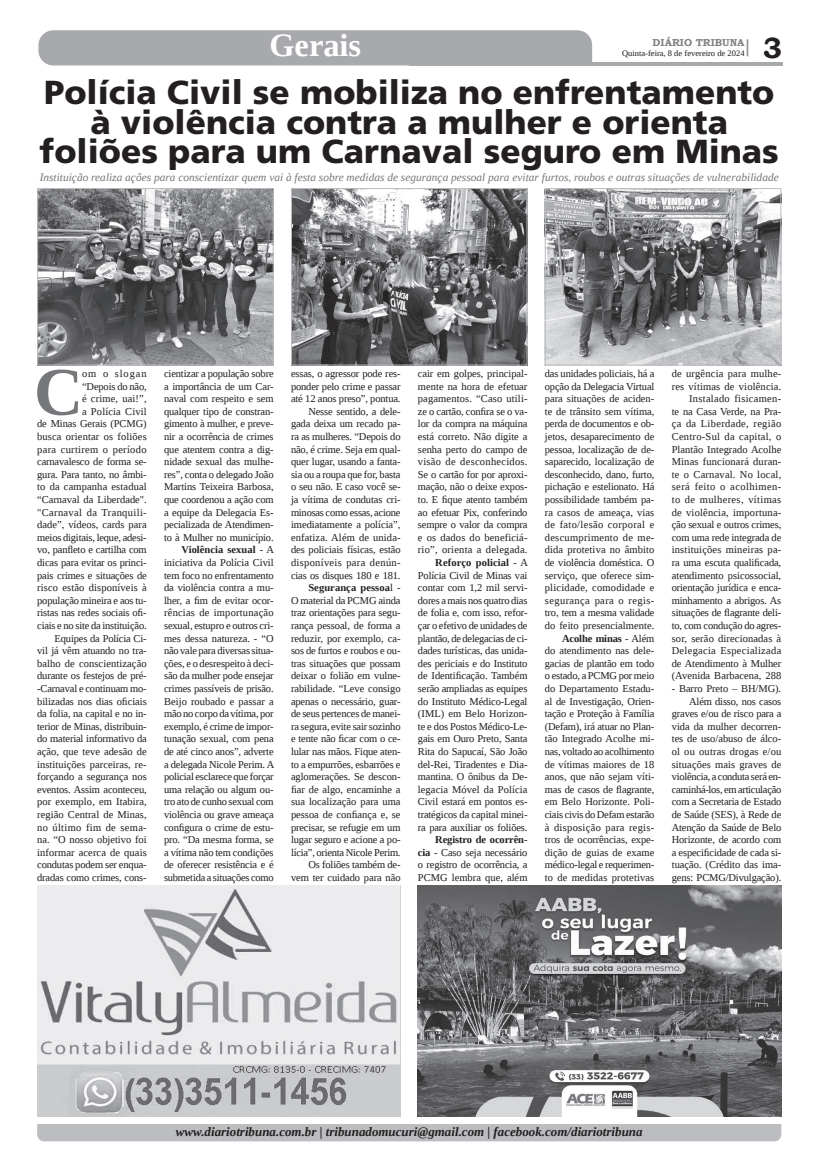
<style>
.page{position:relative;width:821px;height:1166px;background:#fff}
.page>*{position:absolute;margin:0;border:0;box-sizing:border-box;transform-origin:0 0}
.t1{font:700 68.25px "Liberation Serif";color:#76787b}
.t2{font:900 33.25px/29.8px "Frutiger LT Std";color:#231f20;text-align:center}
.t3{font:700 32.38px "Liberation Serif";color:#fff}
.t4{font:700 29.31px "Bookman Old Style";color:#231f20}
.t5{font:italic 700 12.95px "Liberation Serif";color:#231f20}
.t6{font:italic 11.38px "Liberation Serif";color:#76787b}
.t7{font:10.5px/12.6px "Liberation Serif";letter-spacing:-.015em;color:#231f20;text-align:right}
.t8{font:10.5px/12.6px "Liberation Serif";letter-spacing:.01em;color:#231f20;text-align:right}
.t9{font:700 10.06px "Bookman Old Style";color:#808285}
.t10{font:8.4px "Liberation Serif";color:#231f20}
.s1{font-weight:700}
</style>
<div class="page">
<hr style="left:409px;top:62px;width:374px;height:3px;background:#a8a9ad">
<div style="left:38px;top:30px;width:554px;height:35px;background:#a8a9ad"></div>
<svg style="left:747px;top:39px;width:1px;height:17px"></svg>
<div style="left:37px;top:1124px;width:744px;height:17px;background:#bcbdc0"></div>
<img style="left:547px;top:190px;width:232px;height:173px">
<div style="left:545px;top:188px;width:236px;height:177px;border:1px solid #bcbdc0"></div>
<img style="left:293px;top:190px;width:232px;height:173px">
<div style="left:291px;top:188px;width:236px;height:177px;border:1px solid #bcbdc0"></div>
<img style="left:39px;top:190px;width:233px;height:173px">
<div style="left:37px;top:188px;width:237px;height:177px;border:1px solid #bcbdc0"></div>
<img style="left:37px;top:885px;width:364px;height:231px">
<img style="left:418px;top:885px;width:363px;height:231px">
<h3 class="t3" style="left:269px;top:24px;width:93px">Gerais</h3>
<h2 class="t2" style="left:40px;top:77px;width:741px">Polícia Civil se mobiliza no enfrentamento à violência contra a mulher e orienta foliões para um Carnaval seguro em Minas</h2>
<p class="t9" style="left:653px;top:35px;width:93px">DIÁRIO TRIBUNA</p>
<h3 class="t4" style="left:763px;top:27px;width:21px">3</h3>
<p class="t10" style="left:622px;top:48px;width:124px">Quinta-feira, 8 de fevereiro de 2024</p>
<p class="t6" style="left:40px;top:170px;width:740px">Instituição realiza ações para conscientizar quem vai à festa sobre medidas de segurança pessoal para evitar furtos, roubos e outras situações de vulnerabilidade</p>
<h1 class="t1" style="left:34px;top:346px;width:51px">C</h1>
<p class="t7" style="left:37px;top:367px;width:111px">om o slogan<br>“Depois do não,<br>é crime, uai!”,<br>a Polícia Civil<br>de Minas Gerais (PCMG) busca orientar os foliões para curtirem o período carnavalesco de forma se&shy;gura. Para tanto, no âmbi&shy;to da campanha estadual “Carnaval da Liberdade". "Carnaval da Tranquili&shy;dade”, vídeos, cards para meios digitais, leque, adesi&shy;vo, panfleto e cartilha com dicas para evitar os princi&shy;pais crimes e situações de risco estão disponíveis à população mineira e aos tu&shy;ristas nas redes sociais ofi&shy;ciais e no site da instituição.<br>Equipes da Polícia Ci-<br>vil já vêm atuando no tra&shy;balho de conscientização durante os festejos de pré--Carnaval e continuam mo&shy;bilizadas nos dias oficiais da folia, na capital e no in&shy;terior de Minas, distribuin&shy;do material informativo da ação, que teve adesão de instituições parceiras, re&shy;forçando a segurança nos eventos. Assim aconteceu, por exemplo, em Itabira, região Central de Minas, no último fim de sema&shy;na. “O nosso objetivo foi informar acerca de quais condutas podem ser enqua&shy;dradas como crimes, cons-</p>
<p class="t7" style="left:164px;top:367px;width:112px">cientizar a população sobre a importância de um Car&shy;naval com respeito e sem qualquer tipo de constran&shy;gimento à mulher, e preve&shy;nir a ocorrência de crimes que atentem contra a dig&shy;nidade sexual das mulhe&shy;res”, conta o delegado João<br>Martins Teixeira Barbosa, que coordenou a ação com a equipe da Delegacia Es&shy;pecializada de Atendimen&shy;to à Mulher no município.<br><span class="s1">Violência sexual</span> - A iniciativa da Polícia Civil tem foco no enfrentamento da violência contra a mu&shy;lher, a fim de evitar ocor&shy;rências de importunação sexual, estupro e outros cri&shy;mes dessa natureza. - “O não vale para diversas situa&shy;ções, e o desrespeito à deci&shy;são da mulher pode ensejar crimes passíveis de prisão.<br>Beijo roubado e passar a mão no corpo da vítima, por exemplo, é crime de impor&shy;tunação sexual, com pena de até cinco anos”, adverte a delegada Nicole Perim. A policial esclarece que forçar uma relação ou algum ou&shy;tro ato de cunho sexual com violência ou grave ameaça configura o crime de estu&shy;pro. “Da mesma forma, se a vítima não tem condições de oferecer resistência e é submetida a situações como</p>
<p class="t7" style="left:291px;top:367px;width:111px">essas, o agressor pode res&shy;ponder pelo crime e passar até 12 anos preso”, pontua.<br>Nesse sentido, a dele&shy;gada deixa um recado pa&shy;ra as mulheres. “Depois do não, é crime. Seja em qual&shy;quer lugar, usando a fanta&shy;sia ou a roupa que for, basta o seu não. E caso você se&shy;ja vítima de condutas cri&shy;minosas como essas, acione imediatamente a polícia”, enfatiza. Além de unida&shy;des policiais físicas, estão disponíveis para denún&shy;cias os disques 180 e 181.<br><span class="s1">Segurança pessoa</span>l -<br>O material da PCMG ainda traz orientações para segu&shy;rança pessoal, de forma a reduzir, por exemplo, ca&shy;sos de furtos e roubos e ou&shy;tras situações que possam deixar o folião em vulne&shy;rabilidade. “Leve consigo apenas o necessário, guar&shy;de seus pertences de manei&shy;ra segura, evite sair sozinho e tente não ficar com o ce&shy;lular nas mãos. Fique aten&shy;to a empurrões, esbarrões e aglomerações. Se descon&shy;fiar de algo, encaminhe a sua localização para uma pessoa de confiança e, se precisar, se refugie em um lugar seguro e acione a po&shy;lícia”, orienta Nicole Perim.<br>Os foliões também de&shy;vem ter cuidado para não</p>
<p class="t7" style="left:418px;top:367px;width:112px">cair em golpes, principal&shy;mente na hora de efetuar pagamentos. “Caso utili&shy;ze o cartão, confira se o va&shy;lor da compra na máquina está correto. Não digite a senha perto do campo de visão de desconhecidos.<br>Se o cartão for por aproxi&shy;mação, não o deixe expos&shy;to. E fique atento também ao efetuar Pix, conferindo sempre o valor da compra e os dados do beneficiá&shy;rio”, orienta a delegada.<br><span class="s1">Reforço policial</span> - A<br>Polícia Civil de Minas vai contar com 1,2 mil servi&shy;dores a mais nos quatro dias de folia e, com isso, refor&shy;çar o efetivo de unidades de plantão, de delegacias de ci&shy;dades turísticas, das unida&shy;des periciais e do Instituto de Identificação. Também serão ampliadas as equipes do Instituto Médico-Legal (IML) em Belo Horizon&shy;te e dos Postos Médico-Le&shy;gais em Ouro Preto, Santa<br>Rita do Sapucaí, São João del-Rei, Tiradentes e Dia&shy;mantina. O ônibus da De&shy;legacia Móvel da Polícia<br>Civil estará em pontos es&shy;tratégicos da capital minei&shy;ra para auxiliar os foliões.</p>
<p class="t7" style="left:418px;top:833px;width:111px;text-align:justify;text-indent:17px"><span class="s1">Registro de ocorrên&shy;cia</span> - Caso seja necessário o registro de ocorrência, a PCMG lembra que, além</p>
<p class="t7" style="left:545px;top:367px;width:111px">das unidades policiais, há a opção da Delegacia Virtual para situações de aciden&shy;te de trânsito sem vítima, perda de documentos e ob&shy;jetos, desaparecimento de pessoa, localização de de&shy;saparecido, localização de desconhecido, dano, furto, pichação e estelionato. Há possibilidade também pa&shy;ra casos de ameaça, vias de fato/lesão corporal e descumprimento de me&shy;dida protetiva no âmbito de violência doméstica. O serviço, que oferece sim&shy;plicidade, comodidade e segurança para o regis&shy;tro, tem a mesma validade do feito presencialmente.<br><span class="s1">Acolhe minas</span> - Além<br>do atendimento nas dele&shy;gacias de plantão em todo o estado, a PCMG por meio do Departamento Estadu&shy;al de Investigação, Orien&shy;tação e Proteção à Família (Defam), irá atuar no Plan&shy;tão Integrado Acolhe mi&shy;nas, voltado ao acolhimento de vítimas maiores de 18 anos, que não sejam víti&shy;mas de casos de flagrante, em Belo Horizonte. Poli&shy;ciais civis do Defam estarão à disposição para regis&shy;tros de ocorrências, expe&shy;dição de guias de exame médico-legal e requerimen&shy;to de medidas protetivas</p>
<p class="t8" style="left:672px;top:367px;width:111px">de urgência para mulhe&shy;res vítimas de violência.<br>Instalado fisicamen-<br>te na Casa Verde, na Pra&shy;ça da Liberdade, região<br>Centro-Sul da capital, o<br>Plantão Integrado Acolhe<br>Minas funcionará duran&shy;te o Carnaval. No local, será feito o acolhimen&shy;to de mulheres, vítimas de violência, importuna&shy;ção sexual e outros crimes, com uma rede integrada de instituições mineiras pa&shy;ra uma escuta qualificada, atendimento psicossocial, orientação jurídica e enca&shy;minhamento a abrigos. As situações de flagrante deli&shy;to, com condução do agres&shy;sor, serão direcionadas à<br>Delegacia Especializada de Atendimento à Mulher (Avenida Barbacena, 288</p>
<p class="t7" style="left:672px;top:682px;width:111px">- Barro Preto – BH/MG).<br>Além disso, nos casos graves e/ou de risco para a vida da mulher decorren&shy;tes de uso/abuso de álco&shy;ol ou outras drogas e/ou situações mais graves de violência, a conduta será en&shy;caminhá-los, em articulação com a Secretaria de Estado de Saúde (SES), à Rede de<br>Atenção da Saúde de Belo<br>Horizonte, de acordo com a especificidade de cada si&shy;tuação. (Crédito das ima&shy;gens: PCMG/Divulgação).</p>
<p class="t5" style="left:176px;top:1123px;width:468px">www.diariotribuna.com.br | tribunadomucuri@gmail.com | facebook.com/diariotribuna</p>
</div>
